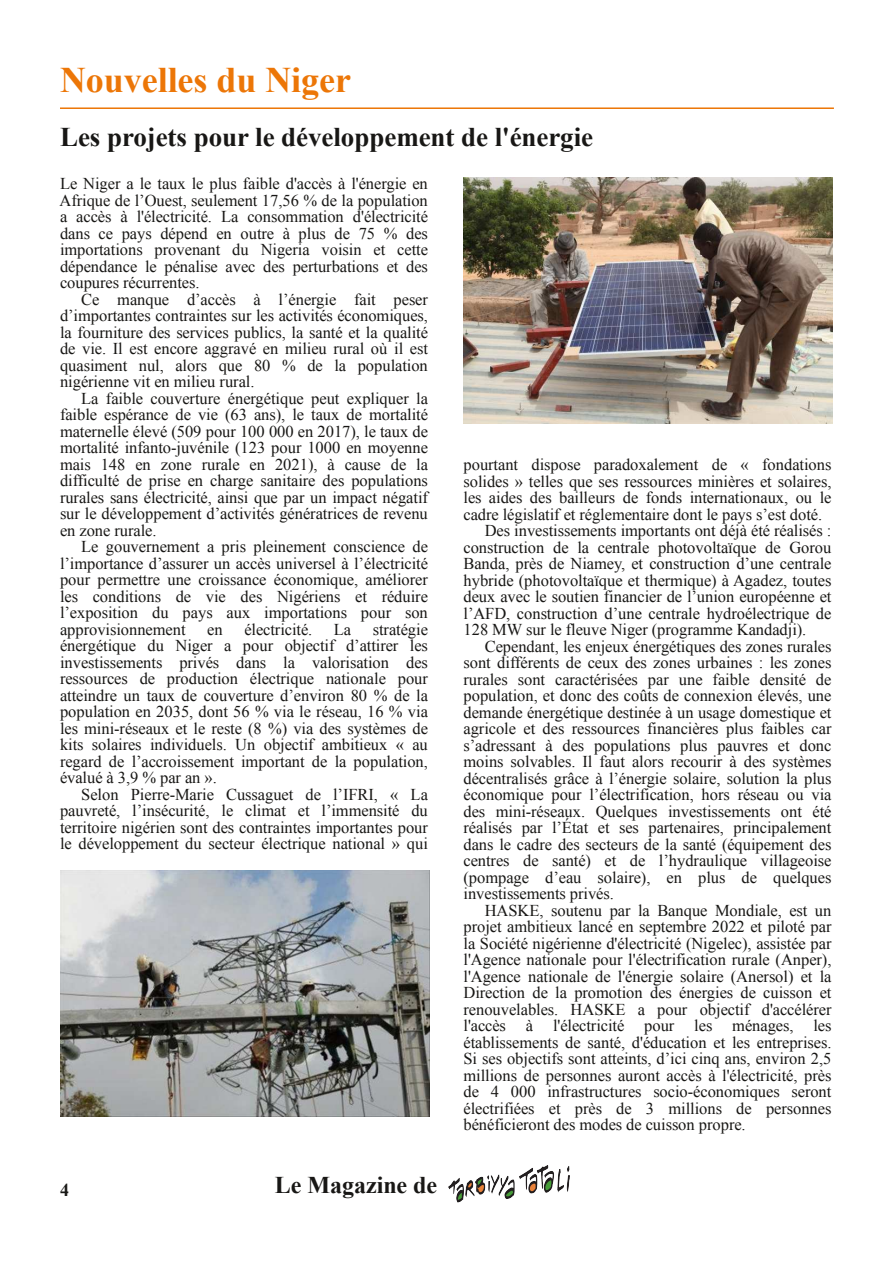
<style>
.page{position:relative;width:893px;height:1263px;background:#fff}
.page>*{position:absolute;margin:0;border:0;box-sizing:border-box;transform-origin:0 0}
.t1{font:700 36px "Times New Roman";color:#ec7607}
.t2{font:700 27px "Times New Roman";color:#181715}
.t3{font:700 24px "Times New Roman";color:#181715}
.t4{font:700 18px "Times New Roman";color:#181715}
.t5{font:16.5px/16.5px "Times New Roman";letter-spacing:-.005em;color:#181715;text-align:justify}
</style>
<div class="page">
<hr style="left:60px;top:107px;width:774px;height:2px;background:#ec7607">
<img style="left:449px;top:1165px;width:120px;height:38px">
<img style="left:60px;top:871px;width:369px;height:246px">
<img style="left:463px;top:178px;width:370px;height:246px">
<h1 class="t1" style="left:60px;top:55px;width:293px">Nouvelles du Niger</h1>
<h2 class="t2" style="left:60px;top:118px;width:535px">Les projets pour le développement de l'énergie</h2>
<p class="t5" style="left:60px;top:175px;width:370px">Le Niger a le taux le plus faible d'accès à l'énergie en Afrique de l’Ouest, seulement 17,56 % de la population a accès à l'électricité. La consommation d'électricité dans ce pays dépend en outre à plus de 75 % des importations provenant du Nigeria voisin et cette dépendance le pénalise avec des perturbations et des coupures récurrentes.</p>
<p class="t5" style="left:60px;top:291px;width:370px;text-indent:21px">Ce manque d’accès à l’énergie fait peser d’importantes contraintes sur les activités économiques, la fourniture des services publics, la santé et la qualité de vie. Il est encore aggravé en milieu rural où il est quasiment nul, alors que 80 % de la population nigérienne vit en milieu rural.</p>
<p class="t5" style="left:60px;top:390px;width:370px;text-indent:21px">La faible couverture énergétique peut expliquer la faible espérance de vie (63 ans), le taux de mortalité maternelle élevé (509 pour 100 000 en 2017), le taux de mortalité infanto-juvénile (123 pour 1000 en moyenne mais 148 en zone rurale en 2021), à cause de la difficulté de prise en charge sanitaire des populations rurales sans électricité, ainsi que par un impact négatif sur le développement d’activités génératrices de revenu en zone rurale.</p>
<p class="t5" style="left:60px;top:538px;width:370px;text-indent:21px">Le gouvernement a pris pleinement conscience de l’importance d’assurer un accès universel à l’électricité pour permettre une croissance économique, améliorer les conditions de vie des Nigériens et réduire l’exposition du pays aux importations pour son approvisionnement</p>
<p class="t5" style="left:463px;top:456px;width:369px">pourtant dispose paradoxalement de « fondations</p>
<p class="t5" style="left:463px;top:472px;width:369px">solides » telles que ses ressources minières et solaires,</p>
<p class="t5" style="left:463px;top:489px;width:370px">les aides des bailleurs de fonds internationaux, ou le</p>
<p class="t5" style="left:463px;top:505px;width:360px">cadre législatif et réglementaire dont le pays s’est doté.</p>
<p class="t5" style="left:485px;top:522px;width:348px">Des investissements importants ont déjà été réalisés :</p>
<p class="t5" style="left:463px;top:538px;width:369px">construction de la centrale photovoltaïque de Gorou</p>
<p class="t5" style="left:463px;top:555px;width:370px">Banda, près de Niamey, et construction d’une centrale</p>
<p class="t5" style="left:463px;top:571px;width:369px">hybride (photovoltaïque et thermique) à Agadez, toutes</p>
<p class="t5" style="left:463px;top:588px;width:369px">deux avec le soutien financier de l’union européenne et</p>
<p class="t5" style="left:463px;top:604px;width:370px">l’AFD, construction d’une centrale hydroélectrique de</p>
<p class="t5" style="left:463px;top:621px;width:344px">128 MW sur le fleuve Niger (programme Kandadji).</p>
<p class="t5" style="left:485px;top:637px;width:348px">Cependant, les enjeux énergétiques des zones rurales</p>
<p class="t5" style="left:463px;top:654px;width:369px">sont différents de ceux des zones urbaines : les zones</p>
<p class="t5" style="left:463px;top:670px;width:370px">rurales sont caractérisées par une faible densité de</p>
<p class="t5" style="left:463px;top:687px;width:370px">population, et donc des coûts de connexion élevés, une</p>
<p class="t5" style="left:463px;top:703px;width:369px">demande énergétique destinée à un usage domestique et</p>
<p class="t5" style="left:463px;top:720px;width:369px">agricole et des ressources financières plus faibles car</p>
<p class="t5" style="left:463px;top:736px;width:370px">s’adressant à des populations plus pauvres et donc</p>
<p class="t5" style="left:463px;top:753px;width:369px">moins solvables. Il faut alors recourir à des systèmes</p>
<p class="t5" style="left:463px;top:769px;width:369px">décentralisés grâce à l’énergie solaire, solution la plus</p>
<p class="t5" style="left:463px;top:786px;width:370px">économique pour l’électrification, hors réseau ou via</p>
<p class="t5" style="left:463px;top:802px;width:370px">des mini-réseaux. Quelques investissements ont été</p>
<p class="t5" style="left:463px;top:819px;width:369px">réalisés par l’État et ses partenaires, principalement</p>
<p class="t5" style="left:463px;top:835px;width:369px">dans le cadre des secteurs de la santé (équipement des</p>
<p class="t5" style="left:463px;top:852px;width:370px">centres de santé) et de l’hydraulique villageoise</p>
<p class="t5" style="left:463px;top:868px;width:369px">(pompage d’eau solaire), en plus de quelques</p>
<p class="t5" style="left:463px;top:885px;width:152px">investissements privés.</p>
<p class="t5" style="left:485px;top:901px;width:348px">HASKE, soutenu par la Banque Mondiale, est un</p>
<p class="t5" style="left:463px;top:918px;width:369px">projet ambitieux lancé en septembre 2022 et piloté par</p>
<p class="t5" style="left:463px;top:934px;width:369px">la Société nigérienne d'électricité (Nigelec), assistée par</p>
<p class="t5" style="left:463px;top:951px;width:369px">l'Agence nationale pour l'électrification rurale (Anper),</p>
<p class="t5" style="left:463px;top:967px;width:370px">l'Agence nationale de l'énergie solaire (Anersol) et la</p>
<p class="t5" style="left:463px;top:984px;width:369px">Direction de la promotion des énergies de cuisson et</p>
<p class="t5" style="left:463px;top:1000px;width:369px">renouvelables. HASKE a pour objectif d'accélérer</p>
<p class="t5" style="left:463px;top:1017px;width:369px">l'accès à l'électricité pour les ménages, les</p>
<p class="t5" style="left:463px;top:1033px;width:369px">établissements de santé, d'éducation et les entreprises.</p>
<p class="t5" style="left:463px;top:1050px;width:369px">Si ses objectifs sont atteints, d’ici cinq ans, environ 2,5</p>
<p class="t5" style="left:463px;top:1066px;width:369px">millions de personnes auront accès à l'électricité, près</p>
<p class="t5" style="left:463px;top:1083px;width:369px">de 4 000 infrastructures socio-économiques seront</p>
<p class="t5" style="left:463px;top:1099px;width:369px">électrifiées et près de 3 millions de personnes</p>
<p class="t5" style="left:463px;top:1116px;width:284px">bénéficieront des modes de cuisson propre.</p>
<p class="t5" style="left:60px;top:621px;width:370px;text-indent:313px">stratégie énergétique du Niger a pour objectif d’attirer les investissements privés dans la valorisation des ressources de production électrique nationale pour atteindre un taux de couverture d’environ 80 % de la population en 2035, dont 56 % via le réseau, 16 % via les mini-réseaux et le reste (8 %) via des systèmes de kits solaires individuels. Un objectif ambitieux « au regard de l’accroissement important de la population, évalué à 3,9 % par an ».</p>
<p class="t5" style="left:60px;top:786px;width:370px;text-indent:21px">Selon Pierre-Marie Cussaguet de l’IFRI, « La pauvreté, l’insécurité, le climat et l’immensité du territoire nigérien sont des contraintes importantes pour le développement du secteur électrique national » qui</p>
<p class="t5" style="left:207px;top:621px;width:17px">en</p>
<p class="t5" style="left:244px;top:621px;width:70px">électricité.</p>
<p class="t5" style="left:334px;top:621px;width:19px">La</p>
<p class="t4" style="left:60px;top:1178px;width:10px">4</p>
<h3 class="t3" style="left:275px;top:1168px;width:164px">Le Magazine de</h3>
</div>
